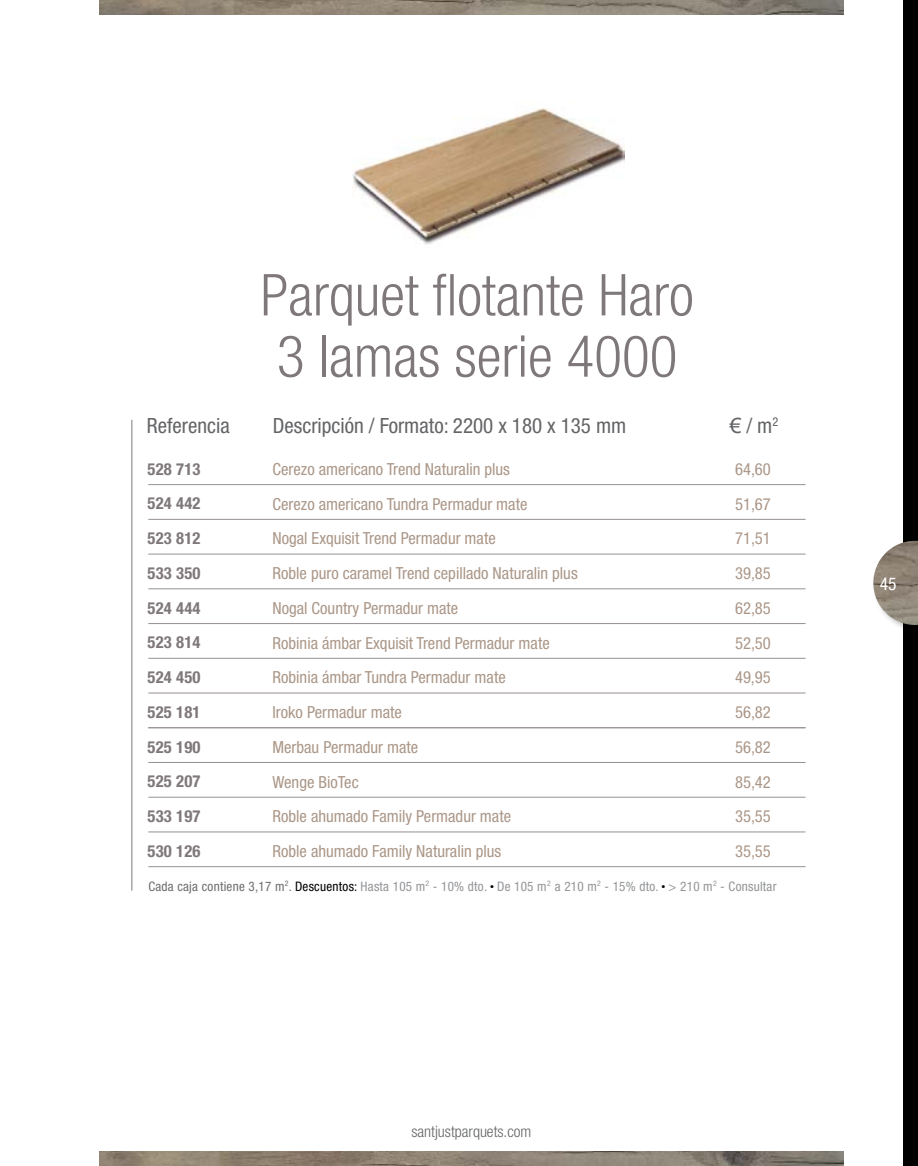
<style>
.page{position:relative;width:918px;height:1166px;background:#fff}
.page>*{position:absolute;margin:0;border:0;box-sizing:border-box;transform-origin:0 0}
.t1{font:300 condensed 57.75px/61.2px "Helvetica Neue";color:#7f787b}
.t2{font:condensed 21px "Helvetica Neue";color:#636466}
.t3{font:condensed 17.5px "Helvetica Neue";color:#fff}
.t4{font:condensed 16.62px "Helvetica Neue";color:#ab9788}
.t5{font:700 condensed 16.62px "Helvetica Neue";letter-spacing:.01em;color:#7f787b}
.t6{font:300 condensed 15.75px "Helvetica Neue";color:#636466}
.t7{font:condensed 13.12px "Helvetica Neue";letter-spacing:.02em;color:#939598}
.s1{font-family:"Arial";font-stretch:normal}
.s2{color:#6d6e71}
.s3{color:#000}
</style>
<div class="page">
<div style="left:903px;top:0;width:15px;height:1166px;background:#000"></div>
<img style="left:353px;top:108px;width:271px;height:137px">
<hr style="left:131px;top:420px;width:1px;height:470px;background:#7f787b">
<hr style="left:148px;top:484px;width:657px;height:1px;background:#989194">
<hr style="left:148px;top:554px;width:657px;height:1px;background:#989194">
<hr style="left:148px;top:623px;width:657px;height:1px;background:#989194">
<hr style="left:148px;top:831px;width:657px;height:1px;background:#989194">
<hr style="left:148px;top:692px;width:657px;height:1px;background:#989194">
<hr style="left:148px;top:762px;width:657px;height:1px;background:#989194">
<hr style="left:148px;top:519px;width:657px;height:1px;background:#989194">
<hr style="left:148px;top:588px;width:657px;height:1px;background:#989194">
<hr style="left:148px;top:658px;width:657px;height:1px;background:#989194">
<hr style="left:148px;top:866px;width:657px;height:1px;background:#989194">
<hr style="left:148px;top:727px;width:657px;height:1px;background:#989194">
<hr style="left:148px;top:797px;width:657px;height:1px;background:#989194">
<img style="left:99px;top:0;width:744px;height:15px">
<img style="left:99px;top:1151px;width:744px;height:15px">
<div style="left:871px;top:539px;width:47px;height:95px;background:#000;opacity:.25"></div>
<img style="left:873px;top:541px;width:45px;height:84px">
<h1 class="t1" style="left:261px;top:264px;width:435px">Parquet flotante Haro<br>3 lamas serie 4000</h1>
<p class="t2" style="left:273px;top:413px;width:355px">Descripción / Formato: 2200 x 180 x 135 mm</p>
<p class="t2" style="left:730px;top:413px;width:50px"><span class="s1">€</span> / m<sup>2</sup></p>
<p class="t2" style="left:147px;top:413px;width:84px">Referencia</p>
<p class="t5" style="left:148px;top:459px;width:54px">528 713</p>
<p class="t4" style="left:272px;top:459px;width:239px">Cerezo americano Trend Naturalin plus</p>
<p class="t4" style="left:735px;top:459px;width:37px">64,60</p>
<p class="t5" style="left:148px;top:493px;width:54px">524 442</p>
<p class="t4" style="left:272px;top:494px;width:256px">Cerezo americano Tundra Permadur mate</p>
<p class="t4" style="left:735px;top:494px;width:37px">51,67</p>
<p class="t5" style="left:148px;top:528px;width:54px">523 812</p>
<p class="t4" style="left:272px;top:529px;width:225px">Nogal Exquisit Trend Permadur mate</p>
<p class="t4" style="left:735px;top:529px;width:37px">71,51</p>
<p class="t5" style="left:148px;top:563px;width:54px">533 350</p>
<p class="t4" style="left:272px;top:563px;width:307px">Roble puro caramel Trend cepillado Naturalin plus</p>
<p class="t4" style="left:735px;top:563px;width:37px">39,85</p>
<p class="t5" style="left:148px;top:598px;width:54px">524 444</p>
<p class="t4" style="left:272px;top:598px;width:187px">Nogal Country Permadur mate</p>
<p class="t4" style="left:735px;top:598px;width:37px">62,85</p>
<p class="t5" style="left:148px;top:632px;width:54px">523 814</p>
<p class="t4" style="left:272px;top:633px;width:279px">Robinia ámbar Exquisit Trend Permadur mate</p>
<p class="t4" style="left:735px;top:633px;width:37px">52,50</p>
<p class="t5" style="left:148px;top:667px;width:54px">524 450</p>
<p class="t4" style="left:272px;top:668px;width:235px">Robinia ámbar Tundra Permadur mate</p>
<p class="t4" style="left:735px;top:668px;width:37px">49,95</p>
<p class="t5" style="left:148px;top:702px;width:54px">525 181</p>
<p class="t4" style="left:272px;top:702px;width:131px">Iroko Permadur mate</p>
<p class="t4" style="left:735px;top:702px;width:37px">56,82</p>
<p class="t5" style="left:148px;top:736px;width:54px">525 190</p>
<p class="t4" style="left:272px;top:737px;width:147px">Merbau Permadur mate</p>
<p class="t4" style="left:735px;top:737px;width:37px">56,82</p>
<p class="t5" style="left:148px;top:771px;width:54px">525 207</p>
<p class="t4" style="left:272px;top:772px;width:88px">Wenge BioTec</p>
<p class="t4" style="left:735px;top:772px;width:37px">85,42</p>
<p class="t5" style="left:148px;top:806px;width:54px">533 197</p>
<p class="t4" style="left:272px;top:807px;width:240px">Roble ahumado Family Permadur mate</p>
<p class="t4" style="left:735px;top:807px;width:37px">35,55</p>
<p class="t5" style="left:148px;top:841px;width:54px">530 126</p>
<p class="t4" style="left:272px;top:841px;width:230px">Roble ahumado Family Naturalin plus</p>
<p class="t4" style="left:735px;top:841px;width:37px">35,55</p>
<p class="t7" style="left:148px;top:878px;width:630px"><span class="s2">Cada caja contiene 3,17 m</span><sup>2</sup><span class="s2">.</span> <span class="s3">Descuentos:</span> Hasta 105 m<sup>2</sup> - 10% dto. <sup>●</sup> De 105 m<sup>2</sup> a 210 m<sup>2</sup> - 15% dto. <sup>●</sup> &gt; 210 m<sup>2</sup> - Consultar</p>
<p class="t6" style="left:411px;top:1123px;width:121px">santjustparquets.com</p>
<p class="t3" style="left:879px;top:573px;width:18px">45</p>
</div>
